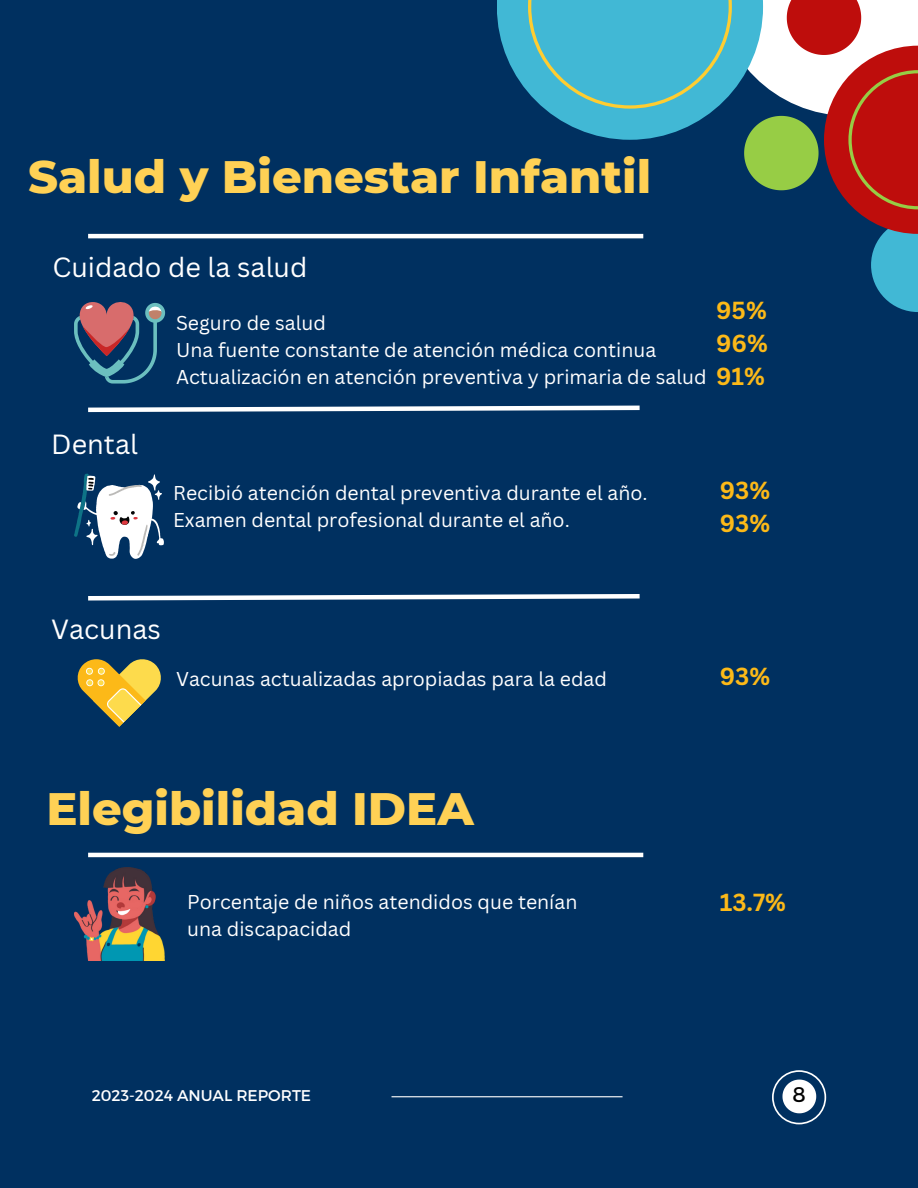
<style>
.page{position:relative;width:918px;height:1188px;background:#003060}
.page>*{position:absolute;margin:0;border:0;box-sizing:border-box;transform-origin:0 0}
.t1{font:800 46.35px "Montserrat";color:#ffd155}
.t2{font:27px "Canva Sans";color:#fff}
.t3{font:700 24px/32.7px "Canva Sans";color:#fcb918;text-align:justify}
.t4{font:21.15px "Montserrat";color:#000}
.t5{font:19.5px/27px "Canva Sans";color:#fff}
.t6{font:15.45px "Montserrat";color:#fff}
</style>
<div class="page">
<svg style="left:772px;top:1070px;width:54px;height:54px"></svg>
<hr style="left:392px;top:1096px;width:231px;height:1px;background:#fff">
<svg style="left:497px;top:0;width:421px;height:312px"></svg>
<svg style="left:74px;top:302px;width:91px;height:82px"></svg>
<svg style="left:74px;top:473px;width:90px;height:86px"></svg>
<svg style="left:88px;top:594px;width:552px;height:7px"></svg>
<svg style="left:78px;top:659px;width:83px;height:68px"></svg>
<hr style="left:88px;top:853px;width:555px;height:4px;background:#fff">
<img style="left:75px;top:867px;width:90px;height:94px">
<hr style="left:88px;top:234px;width:555px;height:4px;background:#fff">
<svg style="left:88px;top:405px;width:552px;height:8px"></svg>
<p class="t1" style="left:28px;top:148px;width:625px">Salud y Bienestar Infantil</p>
<h4 class="t2" style="left:53px;top:248px;width:256px">Cuidado de la salud</h4>
<h3 class="t5" style="left:176px;top:309px;width:532px">Seguro de salud<br>Una fuente constante de atención médica continua<br>Actualización en atención preventiva y primaria de salud</h3>
<h2 class="t3" style="left:716px;top:294px;width:53px">95% 96% 91%</h2>
<h3 class="t2" style="left:51px;top:425px;width:88px">Dental</h3>
<h2 class="t5" style="left:173px;top:479px;width:476px">Recibió atención dental preventiva durante el año.<br>Examen dental profesional durante el año.</h2>
<p class="t3" style="left:720px;top:473px;width:52px">93%<br>93%</p>
<h4 class="t2" style="left:51px;top:611px;width:111px">Vacunas</h4>
<p class="t5" style="left:176px;top:665px;width:432px">Vacunas actualizadas apropiadas para la edad</p>
<h4 class="t3" style="left:720px;top:660px;width:52px">93%</h4>
<h3 class="t1" style="left:46px;top:780px;width:429px">Elegibilidad IDEA</h3>
<h1 class="t5" style="left:187px;top:888px;width:392px">Porcentaje de niños atendidos que tenían una discapacidad</h1>
<p class="t3" style="left:720px;top:885px;width:68px">13.7%</p>
<p class="t6" style="left:92px;top:1085px;width:221px">2023-2024 ANUAL REPORTE</p>
<h2 class="t4" style="left:792px;top:1081px;width:15px">8</h2>
</div>
